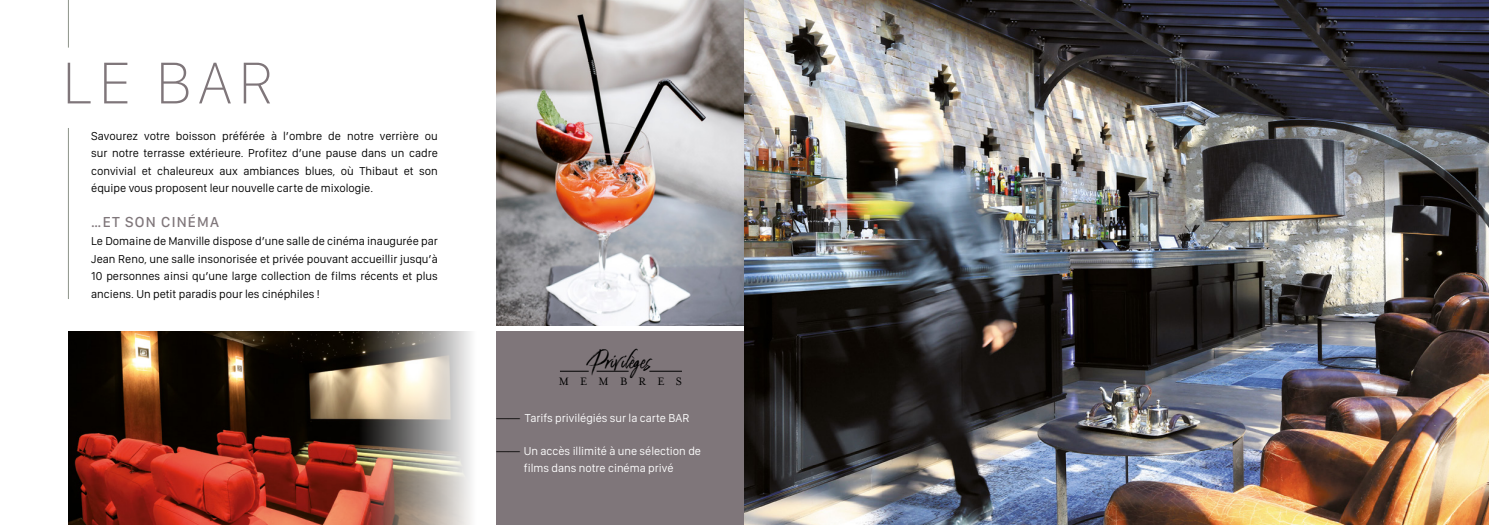
<style>
.page{position:relative;width:1489px;height:525px;background:#fff}
.page>*{position:absolute;margin:0;border:0;box-sizing:border-box;transform-origin:0 0}
.t1{font:100 61.25px "San Francisco Display";color:#7f767a}
.t2{font:35.38px "Connoisseurs";color:#000}
.t3{font:500 15px "San Francisco Display";letter-spacing:.08em;color:#7f767a}
.t4{font:12.38px "Mrs Eaves Roman";letter-spacing:.905em;color:#000}
.t5{font:11.88px/17.5px "San Francisco Display";color:#000;text-align:justify}
.t6{font:11.88px/17.5px "San Francisco Display";color:#fff;text-align:center}
.s1{color:#000}
</style>
<div class="page">
<img style="left:496px;top:0;width:248px;height:325px">
<div style="left:496px;top:331px;width:248px;height:193px;background:#7f767a"></div>
<svg style="left:560px;top:371px;width:28px;height:1px"></svg>
<hr style="left:649px;top:371px;width:33px;height:1px;background:#000">
<hr style="left:596px;top:371px;width:32px;height:1px;background:#000">
<hr style="left:68px;top:0;width:1px;height:48px;background:#8d938a">
<hr style="left:68px;top:128px;width:1px;height:171px;background:#8d938a">
<img style="left:744px;top:0;width:744px;height:524px">
<img style="left:69px;top:331px;width:402px;height:193px">
<h1 class="t1" style="left:62px;top:44px;width:213px">LE BAR</h1>
<p class="t5" style="left:91px;top:127px;width:348px">Savourez votre boisson préférée à l’ombre de notre verrière ou sur notre terrasse extérieure. Profitez d’une pause dans un cadre convivial et chaleureux aux ambiances blues, où Thibaut et son équipe vous proposent leur nouvelle carte de mixologie.</p>
<p class="t3" style="left:91px;top:213px;width:129px">…ET SON CINÉMA</p>
<p class="t5" style="left:91px;top:232px;width:348px">Le Domaine de Manville dispose d’une salle de cinéma inaugurée par Jean Reno, une salle insonorisée et privée pouvant accueillir jusqu’à 10 personnes ainsi qu’une large collection de films récents et plus anciens. Un petit paradis pour les cinéphiles !</p>
<h2 class="t2" style="left:586px;top:333px;width:67px">Privilèges</h2>
<p class="t6" style="left:496px;top:409px;width:194px"><span class="s1">——</span> Tarifs privilégiés sur la carte BAR</p>
<p class="t6" style="left:496px;top:441px;width:206px"><span class="s1">——</span> Un accès illimité à une sélection de films dans notre cinéma privé</p>
<p class="t4" style="left:559px;top:374px;width:125px">MEMBRES</p>
</div>
